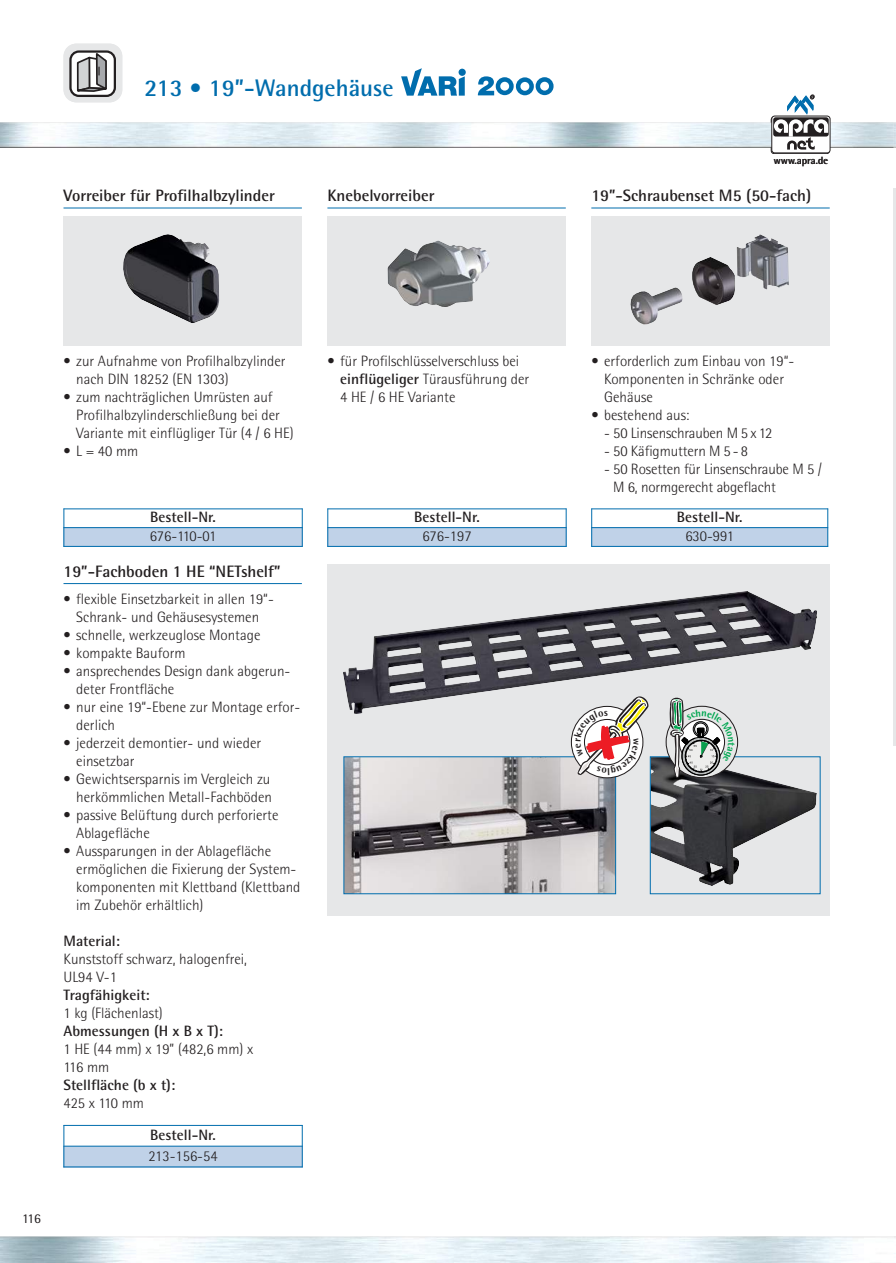
<style>
.page{position:relative;width:896px;height:1263px;background:#fff}
.page>*{position:absolute;margin:0;border:0;box-sizing:border-box;transform-origin:0 0}
.t1{font:700 24px "Agfa Rotis Semisans";color:#006dad}
.t2{font:700 16.5px "Agfa Rotis Semisans";color:#231f20}
.t3{font:300 15px/18px "Agfa Rotis Semisans";color:#231f20}
.t4{font:700 15px "Agfa Rotis Semisans";color:#231f20}
.t5{font:13.5px "Agfa Rotis Semisans";color:#231f20}
.t6{font:700 10.5px "Agfa Rotis Semisans";letter-spacing:-.005em;color:#231f20}
.t7{font:800 10.2px "Agfa Rotis Semisans";color:#231f20}
.s1{font-weight:700}
</style>
<div class="page">
<div style="left:770px;top:117px;width:59px;height:37px;border:1px solid #231f20;border-radius:3px"></div>
<img style="left:0;top:122px;width:893px;height:26px">
<div style="left:63px;top:44px;width:59px;height:58px;background:#e6e7e8;border-radius:13px"></div>
<svg style="left:69px;top:50px;width:47px;height:47px"></svg>
<svg style="left:69px;top:50px;width:47px;height:45px"></svg>
<div style="left:771px;top:116px;width:58px;height:37px;border:1px solid #231f20;border-radius:3px"></div>
<svg style="left:772px;top:117px;width:56px;height:20px"></svg>
<svg style="left:773px;top:95px;width:54px;height:55px"></svg>
<hr style="left:63px;top:208px;width:239px;height:1px;background:#006dad">
<hr style="left:327px;top:208px;width:238px;height:1px;background:#006dad">
<hr style="left:591px;top:208px;width:238px;height:1px;background:#006dad">
<div style="left:63px;top:217px;width:239px;height:129px;background:#e6e7e8"></div>
<img style="left:123px;top:234px;width:96px;height:89px">
<div style="left:63px;top:528px;width:239px;height:19px;background:#c0d2e8"></div>
<hr style="left:63px;top:509px;width:1px;height:38px;background:#006dad">
<hr style="left:302px;top:509px;width:1px;height:38px;background:#006dad">
<hr style="left:63px;top:509px;width:239px;height:1px;background:#006dad">
<hr style="left:63px;top:527px;width:239px;height:1px;background:#006dad">
<hr style="left:63px;top:546px;width:239px;height:1px;background:#006dad">
<div style="left:327px;top:217px;width:238px;height:129px;background:#e6e7e8"></div>
<img style="left:387px;top:240px;width:103px;height:67px">
<div style="left:327px;top:528px;width:239px;height:19px;background:#c0d2e8"></div>
<hr style="left:327px;top:509px;width:1px;height:38px;background:#006dad">
<hr style="left:565px;top:509px;width:1px;height:38px;background:#006dad">
<hr style="left:327px;top:509px;width:239px;height:1px;background:#006dad">
<hr style="left:327px;top:527px;width:239px;height:1px;background:#006dad">
<hr style="left:327px;top:546px;width:239px;height:1px;background:#006dad">
<div style="left:591px;top:217px;width:238px;height:129px;background:#e6e7e8"></div>
<img style="left:630px;top:234px;width:158px;height:91px">
<div style="left:591px;top:528px;width:236px;height:19px;background:#c0d2e8"></div>
<hr style="left:591px;top:509px;width:1px;height:38px;background:#006dad">
<hr style="left:827px;top:509px;width:1px;height:38px;background:#006dad">
<hr style="left:591px;top:509px;width:236px;height:1px;background:#006dad">
<hr style="left:591px;top:527px;width:236px;height:1px;background:#006dad">
<hr style="left:591px;top:546px;width:236px;height:1px;background:#006dad">
<div style="left:458px;top:69px;width:7px;height:7px;background:#006dad;border-radius:50%"></div>
<svg style="left:401px;top:68px;width:63px;height:28px"></svg>
<svg style="left:477px;top:76px;width:76px;height:19px"></svg>
<hr style="left:63px;top:583px;width:239px;height:1px;background:#006dad">
<div style="left:327px;top:564px;width:502px;height:352px;background:#e6e7e8"></div>
<img style="left:343px;top:591px;width:474px;height:123px">
<img style="left:345px;top:758px;width:268px;height:134px">
<img style="left:651px;top:758px;width:166px;height:128px">
<div style="left:63px;top:1146px;width:239px;height:21px;background:#c0d2e8"></div>
<hr style="left:63px;top:1125px;width:1px;height:42px;background:#006dad">
<hr style="left:302px;top:1125px;width:1px;height:42px;background:#006dad">
<hr style="left:63px;top:1125px;width:239px;height:1px;background:#006dad">
<hr style="left:63px;top:1146px;width:239px;height:1px;background:#006dad">
<hr style="left:63px;top:1167px;width:239px;height:1px;background:#006dad">
<hr style="left:893px;top:188px;width:2px;height:558px;background:#e6e7e8">
<svg style="left:573px;top:696px;width:75px;height:79px"></svg>
<svg style="left:669px;top:697px;width:65px;height:81px"></svg>
<h1 class="t1" style="left:144px;top:79px;width:250px">213 • 19”-Wandgehäuse</h1>
<p class="t2" style="left:63px;top:190px;width:213px">Vorreiber für Profilhalbzylinder</p>
<p class="t2" style="left:327px;top:190px;width:109px">Knebelvorreiber</p>
<p class="t5" style="left:22px;top:1214px;width:20px">116</p>
<p class="t3" style="left:76px;top:354px;width:211px;text-indent:-13px">• zur Aufnahme von Profilhalbzylinder nach DIN 18252 (EN 1303)</p>
<p class="t3" style="left:76px;top:390px;width:219px;text-indent:-13px">• zum nachträglichen Umrüsten auf<br>Profilhalbzylinderschließung bei der<br>Variante mit einflügliger Tür (4 / 6 HE)</p>
<p class="t3" style="left:63px;top:444px;width:76px">• L = 40 mm</p>
<p class="t4" style="left:150px;top:512px;width:67px">Bestell-Nr.</p>
<p class="t3" style="left:150px;top:529px;width:68px">676-110-01</p>
<p class="t2" style="left:63px;top:565px;width:218px">19”-Fachboden 1 HE “NETshelf”</p>
<p class="t3" style="left:63px;top:591px;width:212px;text-align:center">• flexible Einsetzbarkeit in allen 19“-<br>Schrank- und Gehäusesystemen</p>
<p class="t3" style="left:63px;top:627px;width:198px">• schnelle, werkzeuglose Montage</p>
<p class="t3" style="left:63px;top:645px;width:123px">• kompakte Bauform</p>
<p class="t3" style="left:76px;top:663px;width:215px;text-indent:-13px">• ansprechendes Design dank abgerun&shy;deter Frontfläche</p>
<p class="t3" style="left:76px;top:699px;width:225px;text-indent:-13px">• nur eine 19“-Ebene zur Montage erfor&shy;derlich</p>
<p class="t3" style="left:76px;top:735px;width:186px;text-indent:-13px">• jederzeit demontier- und wieder einsetzbar</p>
<p class="t3" style="left:63px;top:771px;width:210px;text-align:right">• Gewichtsersparnis im Vergleich zu herkömmlichen Metall-Fachböden</p>
<p class="t3" style="left:76px;top:807px;width:204px;text-indent:-13px">• passive Belüftung durch perforierte<br>Ablagefläche</p>
<p class="t3" style="left:76px;top:843px;width:225px;text-indent:-13px">• Aussparungen in der Ablagefläche ermöglichen die Fixierung der System&shy;komponenten mit Klettband (Klettband im Zubehör erhältlich)</p>
<p class="t4" style="left:63px;top:935px;width:58px">Material:</p>
<p class="t3" style="left:63px;top:951px;width:185px">Kunststoff schwarz, halogenfrei,<br>UL94 V-1</p>
<p class="t4" style="left:63px;top:989px;width:88px">Tragfähigkeit:</p>
<p class="t3" style="left:63px;top:1005px;width:101px">1 kg (Flächenlast)</p>
<p class="t4" style="left:63px;top:1025px;width:161px">Abmessungen (H x B x T):</p>
<p class="t3" style="left:63px;top:1041px;width:191px">1 HE (44 mm) x 19” (482,6 mm) x<br>116 mm</p>
<p class="t4" style="left:63px;top:1079px;width:113px">Stellfläche (b x t):</p>
<p class="t3" style="left:63px;top:1095px;width:82px">425 x 110 mm</p>
<p class="t4" style="left:150px;top:1130px;width:67px">Bestell-Nr.</p>
<p class="t3" style="left:148px;top:1148px;width:70px">213-156-54</p>
<p class="t3" style="left:340px;top:354px;width:190px;text-indent:-13px">• für Profilschlüsselverschluss bei <span class="s1">einflügeliger</span> Türausführung der<br>4 HE / 6 HE Variante</p>
<p class="t4" style="left:414px;top:512px;width:67px">Bestell-Nr.</p>
<p class="t3" style="left:422px;top:529px;width:51px">676-197</p>
<p class="t6" style="left:773px;top:157px;width:56px">www.apra.de</p>
<p class="t2" style="left:591px;top:190px;width:221px">19”-Schraubenset M5 (50-fach)</p>
<p class="t3" style="left:603px;top:354px;width:192px;text-indent:-13px">• erforderlich zum Einbau von 19“-<br>Komponenten in Schränke oder<br>Gehäuse</p>
<p class="t3" style="left:591px;top:408px;width:100px">• bestehend aus:</p>
<p class="t3" style="left:603px;top:426px;width:170px">- 50 Linsenschrauben M 5 x 12</p>
<p class="t3" style="left:603px;top:444px;width:145px">- 50 Käfigmuttern M 5 - 8</p>
<p class="t3" style="left:612px;top:462px;width:210px;text-indent:-9px">- 50 Rosetten für Linsenschraube M 5 /<br>M 6, normgerecht abgeflacht</p>
<p class="t4" style="left:676px;top:512px;width:67px">Bestell-Nr.</p>
<p class="t3" style="left:685px;top:529px;width:50px">630-991</p>
<p class="t7" style="left:642px;top:738px;width:9px;rotate:90deg">w</p>
</div>
